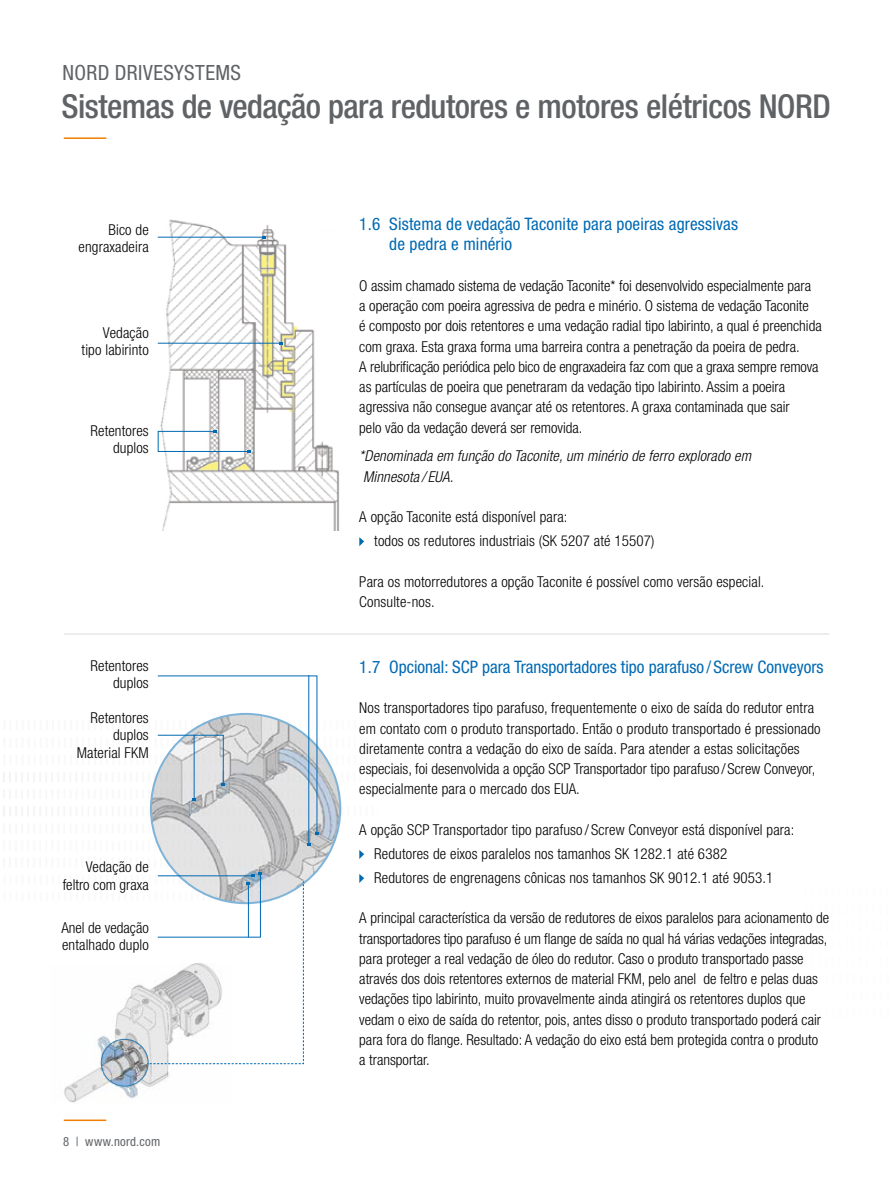
<style>
.page{position:relative;width:893px;height:1188px;background:#fff}
.page>*{position:absolute;margin:0;border:0;box-sizing:border-box;transform-origin:0 0}
.t1{font:500 condensed 33px "Helvetica Neue LT Std";letter-spacing:-.015em;color:#606366}
.t2{font:condensed 21px "Helvetica Neue LT Std";letter-spacing:.02em;color:#606366}
.t3{font:condensed 17.25px/20.2px "Helvetica Neue LT Std";color:#006ab3}
.t4{font:300 condensed 15px/20.2px "Helvetica Neue LT Std";color:#000}
.t5{font:italic 300 condensed 15px/20.2px "Helvetica Neue LT Std";letter-spacing:.01em;color:#000}
.t6{font:condensed 12.75px "Helvetica Neue LT Std";letter-spacing:.02em;color:#606366}
</style>
<div class="page">
<hr style="left:64px;top:1120px;width:42px;height:1px;background:#ee7f00">
<hr style="left:64px;top:137px;width:42px;height:2px;background:#ee7f00">
<img style="left:3px;top:746px;width:339px;height:138px">
<svg style="left:359px;top:537px;width:5px;height:9px"></svg>
<svg style="left:359px;top:850px;width:5px;height:9px"></svg>
<svg style="left:359px;top:874px;width:5px;height:9px"></svg>
<hr style="left:64px;top:634px;width:765px;height:1px;background:#d9dadb">
<img style="left:157px;top:219px;width:182px;height:311px">
<hr style="left:158px;top:237px;width:106px;height:1px;background:#006ab3">
<hr style="left:158px;top:343px;width:123px;height:1px;background:#006ab3">
<svg style="left:157px;top:430px;width:94px;height:23px"></svg>
<img style="left:64px;top:984px;width:166px;height:119px">
<img style="left:101px;top:1039px;width:47px;height:47px;border-radius:23px">
<div style="left:101px;top:1039px;width:47px;height:48px;border:1px solid #006ab3;border-radius:50%"></div>
<img style="left:151px;top:714px;width:189px;height:189px;border-radius:95px">
<svg style="left:157px;top:675px;width:161px;height:160px"></svg>
<hr style="left:308px;top:675px;width:1px;height:170px;background:#006ab3">
<svg style="left:146px;top:872px;width:158px;height:192px"></svg>
<h2 class="t2" style="left:63px;top:60px;width:180px">NORD DRIVESYSTEMS</h2>
<h1 class="t1" style="left:62px;top:87px;width:771px">Sistemas de vedação para redutores e motores elétricos NORD</h1>
<p class="t4" style="left:79px;top:221px;width:72px;line-height:17.5px;text-align:right">Bico de engraxadeira</p>
<p class="t4" style="left:82px;top:324px;width:69px;line-height:17.5px;text-align:right">Vedação tipo labirinto</p>
<p class="t4" style="left:90px;top:421px;width:60px;line-height:17.5px;text-align:right">Retentores duplos</p>
<p class="t4" style="left:90px;top:657px;width:60px;line-height:17.5px;text-align:right">Retentores duplos</p>
<p class="t4" style="left:77px;top:708px;width:73px;line-height:17.5px;text-align:right">Retentores duplos<br>Material FKM</p>
<p class="t4" style="left:63px;top:858px;width:88px;line-height:17.5px;text-align:right">Vedação de feltro com graxa</p>
<p class="t4" style="left:61px;top:919px;width:89px;line-height:17.5px">Anel de vedação entalhado duplo</p>
<p class="t6" style="left:63px;top:1134px;width:98px">8 | www.nord.com</p>
<p class="t3" style="left:389px;top:214px;width:350px;text-indent:-30px">1.6 Sistema de vedação Taconite para poeiras agressivas de pedra e minério</p>
<p class="t4" style="left:359px;top:275px;width:464px">O assim chamado sistema de vedação Taconite* foi desenvolvido especialmente para<br>a operação com poeira agressiva de pedra e minério. O sistema de vedação Taconite<br>é composto por dois retentores e uma vedação radial tipo labirinto, a qual é preenchida com graxa. Esta graxa forma uma barreira contra a penetração da poeira de pedra.<br>A relubrificação periódica pelo bico de engraxadeira faz com que a graxa sempre remova as partículas de poeira que penetraram da vedação tipo labirinto. Assim a poeira agressiva não consegue avançar até os retentores. A graxa contaminada que sair<br>pelo vão da vedação deverá ser removida.</p>
<p class="t5" style="left:359px;top:446px;width:393px">*Denominada em função do Taconite, um minério de ferro explorado em<br>Minnesota / EUA.</p>
<p class="t4" style="left:374px;top:505px;width:282px;line-height:24px;text-indent:-15px">A opção Taconite está disponível para:<br>todos os redutores industriais (SK 5207 até 15507)</p>
<p class="t4" style="left:359px;top:571px;width:407px">Para os motorredutores a opção Taconite é possível como versão especial.<br>Consulte-nos.</p>
<p class="t3" style="left:359px;top:657px;width:466px">1.7 Opcional: SCP para Transportadores tipo parafuso /Screw Conveyors</p>
<p class="t4" style="left:359px;top:698px;width:463px">Nos transportadores tipo parafuso, frequentemente o eixo de saída do redutor entra em contato com o produto transportado. Então o produto transportado é pressionado diretamente contra a vedação do eixo de saída. Para atender a estas solicitações especiais, foi desenvolvida a opção SCP Transportador tipo parafuso / Screw Conveyor, especialmente para o mercado dos EUA.</p>
<p class="t4" style="left:374px;top:818px;width:422px;line-height:24px;text-indent:-15px">A opção SCP Transportador tipo parafuso / Screw Conveyor está disponível para:<br>Redutores de eixos paralelos nos tamanhos SK 1282.1 até 6382<br>Redutores de engrenagens cônicas nos tamanhos SK 9012.1 até 9053.1</p>
<p class="t4" style="left:359px;top:908px;width:471px">A principal característica da versão de redutores de eixos paralelos para acionamento de transportadores tipo parafuso é um flange de saída no qual há várias vedações integradas, para proteger a real vedação de óleo do redutor. Caso o produto transportado passe através dos dois retentores externos de material FKM, pelo anel de feltro e pelas duas vedações tipo labirinto, muito provavelmente ainda atingirá os retentores duplos que vedam o eixo de saída do retentor, pois, antes disso o produto transportado poderá cair para fora do flange. Resultado: A vedação do eixo está bem protegida contra o produto<br>a transportar.</p>
</div>
